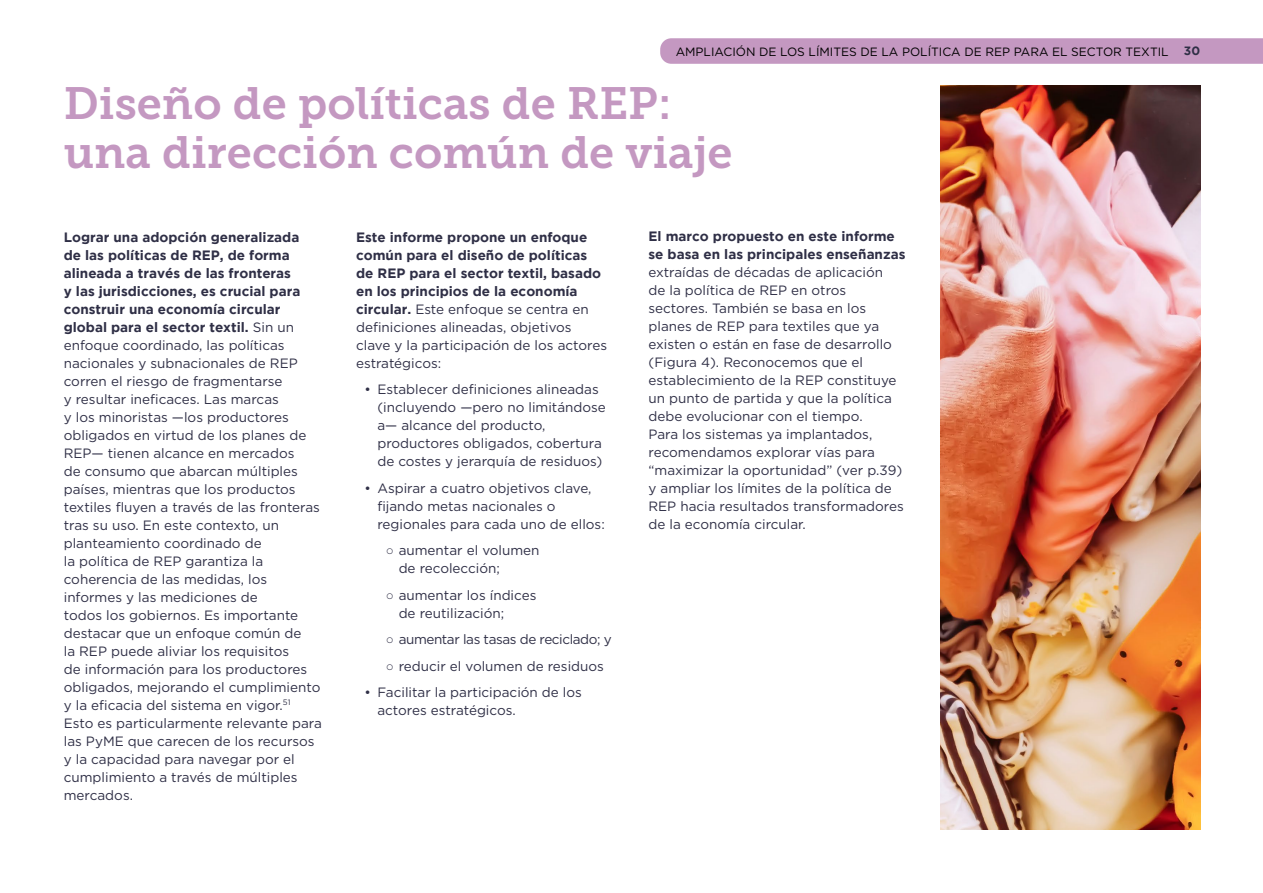
<style>
.page{position:relative;width:1263px;height:893px;background:#fff}
.page>*{position:absolute;margin:0;border:0;box-sizing:border-box;transform-origin:0 0}
.t1{font:45px/49.5px "Museo Slab 700";color:#c498c1}
.t2{font:13.5px/18px "Gotham";color:#2f2f46}
.t3{font:700 13.5px/18px "Gotham";color:#2f2f46}
.t4{font:13.5px "Gotham";letter-spacing:-.03em;color:#2f2f46}
.t5{font:12px "Gotham";color:#000}
.t6{font:700 12px "Gotham";color:#2f2f46}
.s1{font-weight:700}
.s2{font-weight:400}
.s3{font-family:"Arial"}
</style>
<div class="page">
<svg style="left:660px;top:38px;width:603px;height:26px;background:#c59ac2"></svg>
<img style="left:941px;top:85px;width:259px;height:744px">
<p class="t5" style="left:676px;top:44px;width:494px">AMPLIACIÓN DE LOS LÍMITES DE LA POLÍTICA DE REP PARA EL SECTOR TEXTIL</p>
<p class="t6" style="left:1184px;top:44px;width:18px">30</p>
<h1 class="t1" style="left:64px;top:79px;width:670px">Diseño de políticas de REP: una dirección común de viaje</h1>
<p class="t2" style="left:64px;top:228px;width:260px"><span class="s1">Lograr una adopción generalizada<br>de las políticas de REP, de forma alineada a través de las fronteras<br>y las jurisdicciones, es crucial para construir una economía circular global para el sector textil.</span> Sin un enfoque coordinado, las políticas nacionales y subnacionales de REP corren el riesgo de fragmentarse<br>y resultar ineficaces. Las marcas<br>y los minoristas —los productores obligados en virtud de los planes de REP— tienen alcance en mercados<br>de consumo que abarcan múltiples países, mientras que los productos textiles fluyen a través de las fronteras tras su uso. En este contexto, un planteamiento coordinado de<br>la política de REP garantiza la coherencia de las medidas, los informes y las mediciones de<br>todos los gobiernos. Es importante destacar que un enfoque común de<br>la REP puede aliviar los requisitos<br>de información para los productores obligados, mejorando el cumplimiento y la eficacia del sistema en vigor.<sup>51<br></sup>Esto es particularmente relevante para las PyME que carecen de los recursos y la capacidad para navegar por el cumplimiento a través de múltiples mercados.</p>
<p class="t3" style="left:356px;top:227px;width:252px">Este informe propone un enfoque común para el diseño de políticas de REP para el sector textil, basado en los principios de la economía circular. <span class="s2">Este enfoque se centra en definiciones alineadas, objetivos clave y la participación de los actores estratégicos:</span></p>
<p class="t2" style="left:377px;top:380px;width:230px;text-indent:-13px">• Establecer definiciones alineadas (incluyendo —pero no limitándose a— alcance del producto, productores obligados, cobertura de costes y jerarquía de residuos)</p>
<p class="t2" style="left:377px;top:478px;width:229px;text-indent:-13px">• Aspirar a cuatro objetivos clave, fijando metas nacionales o regionales para cada uno de ellos:</p>
<p class="t2" style="left:399px;top:541px;width:142px;text-indent:-13px"><span class="s3">○</span> aumentar el volumen de recolección;</p>
<p class="t2" style="left:399px;top:585px;width:139px;text-indent:-13px"><span class="s3">○</span> aumentar los índices de reutilización;</p>
<p class="t4" style="left:386px;top:631px;width:227px"><span class="s3">○</span> aumentar las tasas de reciclado; y</p>
<p class="t2" style="left:386px;top:656px;width:220px"><span class="s3">○</span> reducir el volumen de residuos</p>
<p class="t2" style="left:377px;top:683px;width:206px;text-indent:-13px">• Facilitar la participación de los actores estratégicos.</p>
<p class="t3" style="left:648px;top:227px;width:258px">El marco propuesto en este informe se basa en las principales enseñanzas</p>
<p class="t2" style="left:648px;top:263px;width:257px">extraídas de décadas de aplicación<br>de la política de REP en otros sectores. También se basa en los planes de REP para textiles que ya existen o están en fase de desarrollo (Figura 4). Reconocemos que el establecimiento de la REP constituye un punto de partida y que la política debe evolucionar con el tiempo.<br>Para los sistemas ya implantados, recomendamos explorar vías para “maximizar la oportunidad” (ver p.39) y ampliar los límites de la política de REP hacia resultados transformadores de la economía circular.</p>
</div>
